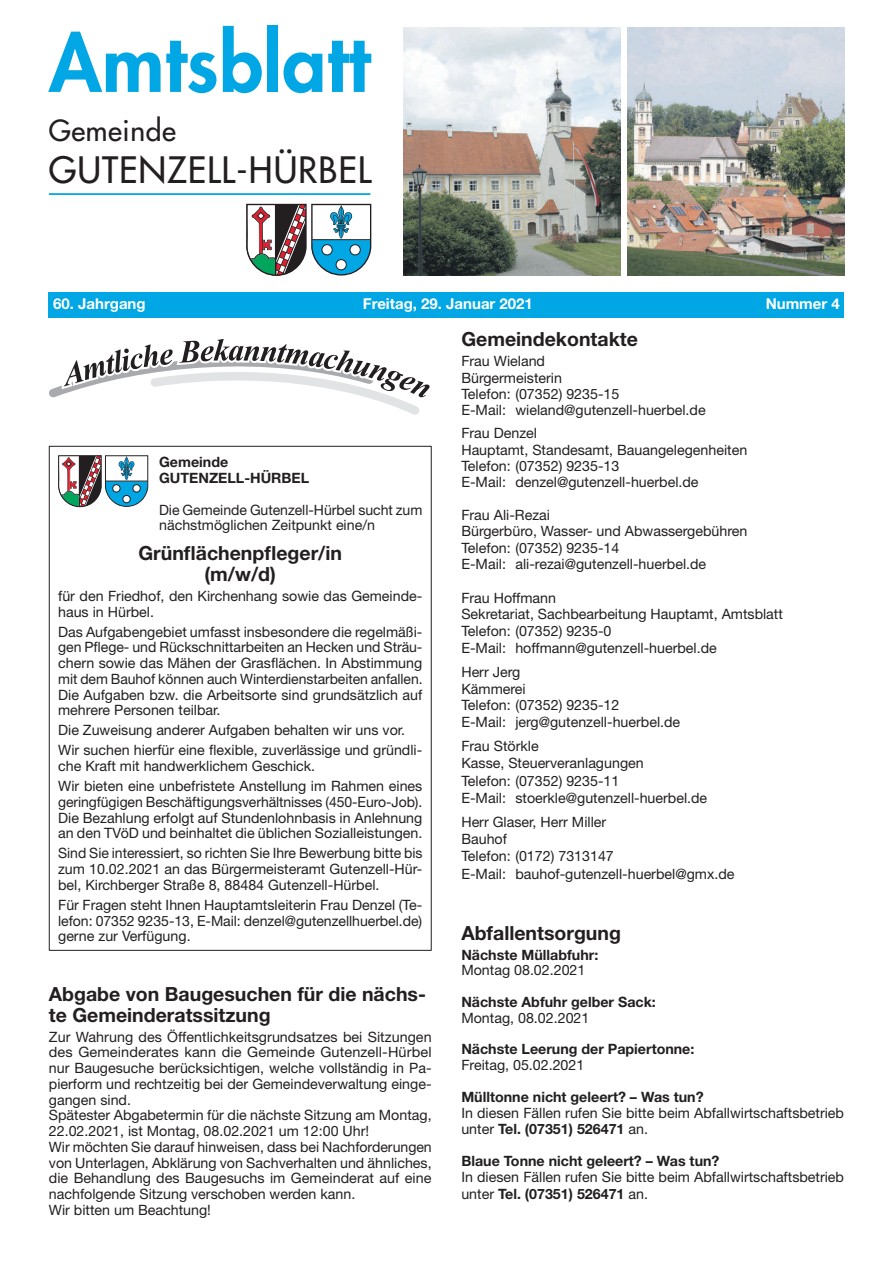
<style>
.page{position:relative;width:893px;height:1263px;background:#fff}
.page>*{position:absolute;margin:0;border:0;box-sizing:border-box;transform-origin:0 0}
.t1{font:800 77.85px "Futura Std";letter-spacing:.005em;color:#00a7e4}
.t2{font:500 35.4px "Futura Std";letter-spacing:.025em;color:#231f20}
.t3{font:500 28.35px "Futura Std";letter-spacing:.02em;color:#231f20}
.t4{font:700 19.5px/21px "Helvetica Neue LT Std";color:#231f20;text-align:center}
.t5{font:700 15px "Helvetica Neue LT Std";color:#fff}
.t6{font:14.25px/15.8px "Helvetica Neue LT Std";color:#231f20}
.t7{font:700 14.25px/15.8px "Helvetica Neue LT Std";color:#231f20}
.s1{font-weight:700}
</style>
<div class="page">
<hr style="left:49px;top:193px;width:321px;height:2px;background:#00a7e4">
<svg style="left:246px;top:204px;width:125px;height:72px"></svg>
<img style="left:404px;top:28px;width:216px;height:248px">
<img style="left:627px;top:28px;width:217px;height:248px">
<div style="left:49px;top:292px;width:795px;height:26px;background:#00a7e4"></div>
<svg style="left:49px;top:339px;width:381px;height:76px"></svg>
<svg style="left:58px;top:455px;width:90px;height:52px"></svg>
<h1 class="t1" style="left:49px;top:14px;width:322px">Amtsblatt</h1>
<h3 class="t3" style="left:49px;top:112px;width:129px">Gemeinde</h3>
<h2 class="t2" style="left:49px;top:148px;width:324px">GUTENZELL-HÜRBEL</h2>
<p class="t5" style="left:53px;top:295px;width:94px">60. Jahrgang</p>
<p class="t5" style="left:363px;top:295px;width:172px">Freitag, 29. Januar 2021</p>
<p class="t5" style="left:766px;top:295px;width:76px">Nummer 4</p>
<p class="t7" style="left:159px;top:454px;width:152px">Gemeinde<br>GUTENZELL-HÜRBEL</p>
<p class="t6" style="left:159px;top:501px;width:265px">Die Gemeinde Gutenzell-Hürbel sucht zum nächstmöglichen Zeitpunkt eine/n</p>
<h3 class="t4" style="left:138px;top:542px;width:205px">Grünflächenpfleger/in (m/w/d)</h3>
<p class="t6" style="left:58px;top:588px;width:366px">für den Friedhof, den Kirchenhang sowie das Gemeinde&shy;haus in Hürbel.</p>
<p class="t6" style="left:58px;top:623px;width:366px;text-align:justify">Das Aufgabengebiet umfasst insbesondere die regelmäßi&shy;gen Pflege- und Rückschnittarbeiten an Hecken und Sträu&shy;chern sowie das Mähen der Grasflächen. In Abstimmung mit dem Bauhof können auch Winterdienstarbeiten anfallen.<br>Die Aufgaben bzw. die Arbeitsorte sind grundsätzlich auf mehrere Personen teilbar.</p>
<p class="t6" style="left:58px;top:720px;width:366px;line-height:20px">Die Zuweisung anderer Aufgaben behalten wir uns vor.<br>Wir suchen hierfür eine flexible, zuverlässige und gründli-</p>
<p class="t6" style="left:58px;top:756px;width:366px;line-height:20px">che Kraft mit handwerklichem Geschick.<br>Wir bieten eine unbefristete Anstellung im Rahmen eines</p>
<p class="t6" style="left:58px;top:794px;width:366px;text-align:justify">geringfügigen Beschäftigungsverhältnisses (450-Euro-Job).<br>Die Bezahlung erfolgt auf Stundenlohnbasis in Anlehnung an den TVöD und beinhaltet die üblichen Sozialleistungen.</p>
<p class="t6" style="left:58px;top:845px;width:366px;text-align:justify">Sind Sie interessiert, so richten Sie Ihre Bewerbung bitte bis zum 10.02.2021 an das Bürgermeisteramt Gutenzell-Hür&shy;bel, Kirchberger Straße 8, 88484 Gutenzell-Hürbel.</p>
<p class="t6" style="left:58px;top:897px;width:366px;text-align:justify">Für Fragen steht Ihnen Hauptamtsleiterin Frau Denzel (Te&shy;lefon: 07352 9235-13, E-Mail: denzel@gutenzellhuerbel.de) gerne zur Verfügung.</p>
<h3 class="t4" style="left:49px;top:983px;width:379px;text-align:left">Abgabe von Baugesuchen für die nächs&shy;te Gemeinderatssitzung</h3>
<p class="t6" style="left:49px;top:1028px;width:384px">Zur Wahrung des Öffentlichkeitsgrundsatzes bei Sitzungen des Gemeinderates kann die Gemeinde Gutenzell-Hürbel nur Baugesuche berücksichtigen, welche vollständig in Pa&shy;pierform und rechtzeitig bei der Gemeindeverwaltung einge&shy;gangen sind.<br>Spätester Abgabetermin für die nächste Sitzung am Montag, 22.02.2021, ist Montag, 08.02.2021 um 12:00 Uhr!<br>Wir möchten Sie darauf hinweisen, dass bei Nachforderungen von Unterlagen, Abklärung von Sachverhalten und ähnliches, die Behandlung des Baugesuchs im Gemeinderat auf eine nachfolgende Sitzung verschoben werden kann.<br>Wir bitten um Beachtung!</p>
<h3 class="t4" style="left:461px;top:328px;width:178px">Gemeindekontakte</h3>
<p class="t6" style="left:461px;top:353px;width:246px;line-height:16.4px">Frau Wieland<br>Bürgermeisterin<br>Telefon: (07352) 9235-15<br>E-Mail: wieland@gutenzell-huerbel.de</p>
<p class="t6" style="left:461px;top:425px;width:287px;line-height:16.4px">Frau Denzel<br>Hauptamt, Standesamt, Bauangelegenheiten<br>Telefon: (07352) 9235-13<br>E-Mail: denzel@gutenzell-huerbel.de</p>
<p class="t6" style="left:461px;top:506px;width:288px;line-height:16.4px">Frau Ali-Rezai<br>Bürgerbüro, Wasser- und Abwassergebühren<br>Telefon: (07352) 9235-14<br>E-Mail: ali-rezai@gutenzell-huerbel.de</p>
<p class="t6" style="left:461px;top:589px;width:323px;line-height:16.8px">Frau Hoffmann<br>Sekretariat, Sachbearbeitung Hauptamt, Amtsblatt Telefon: (07352) 9235-0<br>E-Mail: hoffmann@gutenzell-huerbel.de</p>
<p class="t6" style="left:461px;top:663px;width:220px;line-height:16.8px">Herr Jerg<br>Kämmerei<br>Telefon: (07352) 9235-12<br>E-Mail: jerg@gutenzell-huerbel.de</p>
<p class="t6" style="left:461px;top:737px;width:247px;line-height:17.2px">Frau Störkle<br>Kasse, Steuerveranlagungen<br>Telefon: (07352) 9235-11<br>E-Mail: stoerkle@gutenzell-huerbel.de</p>
<p class="t6" style="left:461px;top:813px;width:275px;line-height:17.2px">Herr Glaser, Herr Miller<br>Bauhof<br>Telefon: (0172) 7313147<br>E-Mail: bauhof-gutenzell-huerbel@gmx.de</p>
<h3 class="t4" style="left:461px;top:922px;width:161px">Abfallentsorgung</h3>
<p class="t7" style="left:461px;top:946px;width:138px">Nächste Müllabfuhr:</p>
<p class="t6" style="left:461px;top:962px;width:126px">Montag 08.02.2021</p>
<p class="t7" style="left:461px;top:994px;width:196px">Nächste Abfuhr gelber Sack:</p>
<p class="t6" style="left:461px;top:1009px;width:130px">Montag, 08.02.2021</p>
<p class="t7" style="left:461px;top:1041px;width:235px">Nächste Leerung der Papiertonne:</p>
<p class="t6" style="left:461px;top:1057px;width:125px">Freitag, 05.02.2021</p>
<p class="t7" style="left:461px;top:1089px;width:244px">Mülltonne nicht geleert? – Was tun?</p>
<p class="t6" style="left:461px;top:1105px;width:384px;line-height:16.2px">In diesen Fällen rufen Sie bitte beim Abfallwirtschaftsbetrieb unter <span class="s1">Tel. (07351) 526471</span> an.</p>
<p class="t7" style="left:461px;top:1153px;width:260px">Blaue Tonne nicht geleert? – Was tun?</p>
<p class="t6" style="left:461px;top:1169px;width:384px;line-height:16.2px">In diesen Fällen rufen Sie bitte beim Abfallwirtschaftsbetrieb unter <span class="s1">Tel. (07351) 526471</span> an.</p>
</div>
